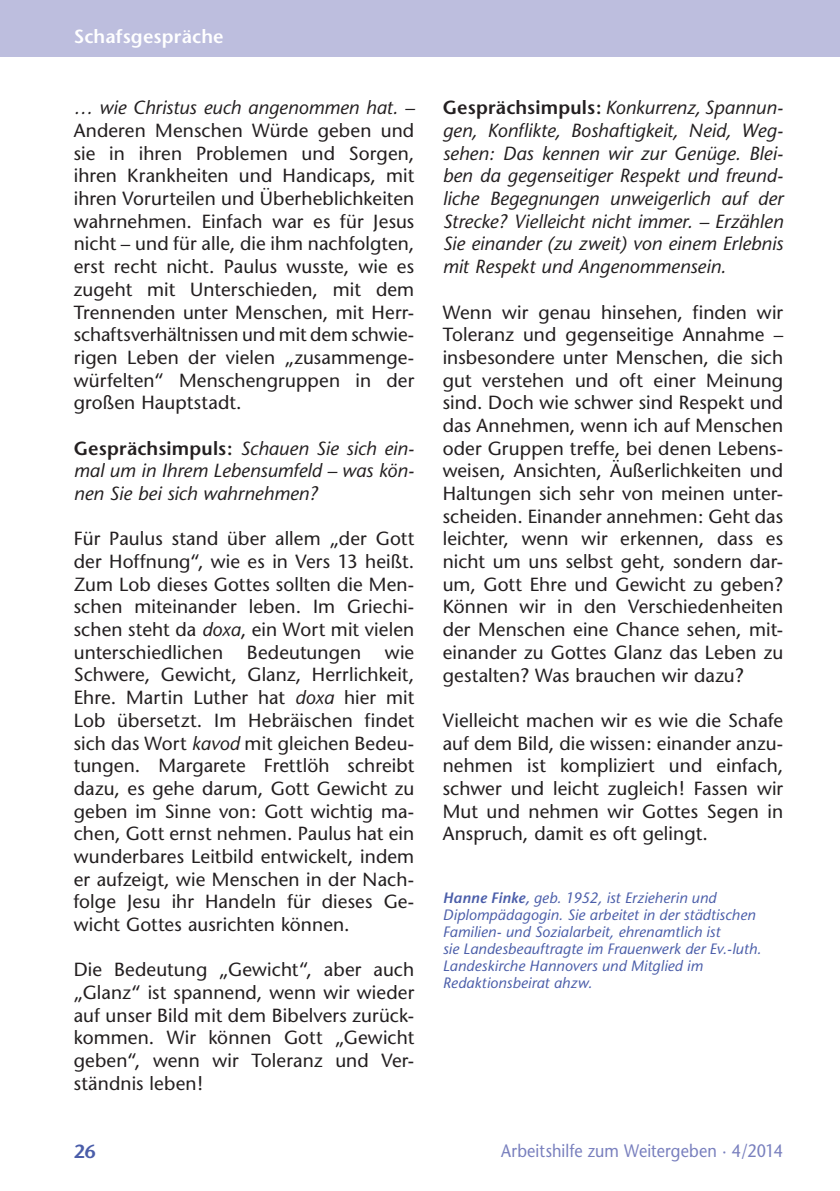
<style>
.page{position:relative;width:840px;height:1191px;background:#fff}
.page>*{position:absolute;margin:0;border:0;box-sizing:border-box;transform-origin:0 0}
.t1{font:19px/22.6px "Stone Sans";letter-spacing:.005em;color:#231f20;text-align:justify}
.t2{font:italic 19px/22.6px "Stone Sans";color:#231f20;text-align:justify}
.t3{font:600 19px "Stone Sans";letter-spacing:.01em;color:#fff}
.t4{font:600 19px "Stone Sans";color:#4a5da9}
.t5{font:18px "Stone Sans";letter-spacing:.005em;color:#7980be;scale:.9 1}
.t6{font:italic 15px/17px "Stone Sans";letter-spacing:.01em;color:#4a5da9}
.s1{font-weight:600;font-style:normal}
.s2{font-style:italic}
.s3{font-weight:600}
</style>
<div class="page">
<div style="left:0;top:0;width:839px;height:57px;background:#bdbede"></div>
<hr style="left:839px;top:0;width:1px;height:57px;background:#bdbede">
<p class="t3" style="left:74px;top:26px;width:151px">Schafsgespräche</p>
<p class="t2" style="left:74px;top:96px;width:342px">… wie Christus euch angenommen hat. –</p>
<p class="t1" style="left:74px;top:119px;width:342px">Anderen Menschen Würde geben und sie in ihren Problemen und Sorgen, ihren Krankheiten und Handicaps, mit ihren Vorurteilen und Überheblichkeiten wahrnehmen. Einfach war es für Jesus nicht – und für alle, die ihm nachfolgten, erst recht nicht. Paulus wusste, wie es zugeht mit Unterschieden, mit dem Trennenden unter Menschen, mit Herr&shy;schaftsverhältnissen und mit dem schwie&shy;rigen Leben der vielen „zusammenge&shy;würfelten“ Menschengruppen in der großen Hauptstadt.</p>
<p class="t2" style="left:74px;top:437px;width:342px"><span class="s1">Gesprächsimpuls:</span> Schauen Sie sich ein&shy;mal um in Ihrem Lebensumfeld – was kön&shy;nen Sie bei sich wahrnehmen?</p>
<p class="t1" style="left:74px;top:527px;width:342px">Für Paulus stand über allem „der Gott der Hoffnung“, wie es in Vers 13 heißt.<br>Zum Lob dieses Gottes sollten die Men&shy;schen miteinander leben. Im Griechi&shy;schen steht da <span class="s2">doxa</span>, ein Wort mit vielen unterschiedlichen</p>
<p class="t1" style="left:247px;top:641px;width:116px">Bedeutungen</p>
<p class="t1" style="left:74px;top:641px;width:342px;text-indent:311px">wie Schwere, Gewicht, Glanz, Herrlichkeit, Ehre. Martin Luther hat <span class="s2">doxa</span> hier mit Lob übersetzt. Im Hebräischen findet sich das Wort <span class="s2">kavod</span> mit gleichen Bedeu&shy;tungen. Margarete Frettlöh schreibt dazu, es gehe darum, Gott Gewicht zu geben im Sinne von: Gott wichtig ma&shy;chen, Gott ernst nehmen. Paulus hat ein wunderbares Leitbild entwickelt, indem er aufzeigt, wie Menschen in der Nach&shy;folge Jesu ihr Handeln für dieses Ge&shy;wicht Gottes ausrichten können.</p>
<p class="t1" style="left:74px;top:958px;width:342px">Die Bedeutung „Gewicht“, aber auch „Glanz“ ist spannend, wenn wir wieder auf unser Bild mit dem Bibelvers zurück&shy;kommen. Wir können Gott „Gewicht geben“, wenn wir Toleranz und Ver&shy;ständnis leben!</p>
<p class="t2" style="left:442px;top:96px;width:342px"><span class="s1">Gesprächsimpuls:</span> Konkurrenz, Spannun&shy;gen, Konflikte, Boshaftigkeit, Neid, Weg&shy;sehen: Das kennen wir zur Genüge. Blei&shy;ben da gegenseitiger Respekt und freund&shy;liche Begegnungen unweigerlich auf der Strecke? Vielleicht nicht immer. – Erzählen Sie einander (zu zweit) von einem Erlebnis mit Respekt und Angenommensein.</p>
<p class="t1" style="left:442px;top:301px;width:342px">Wenn wir genau hinsehen, finden wir Toleranz und gegenseitige Annahme – insbesondere unter Menschen, die sich gut verstehen und oft einer Meinung sind. Doch wie schwer sind Respekt und das Annehmen, wenn ich auf Menschen oder Gruppen treffe, bei denen Lebens&shy;weisen, Ansichten, Äußerlichkeiten und Haltungen sich sehr von meinen unter&shy;scheiden. Einander annehmen: Geht das leichter, wenn wir erkennen, dass es nicht um uns selbst geht, sondern dar&shy;um, Gott Ehre und Gewicht zu geben?<br>Können wir in den Verschiedenheiten der Menschen eine Chance sehen, mit&shy;einander zu Gottes Glanz das Leben zu gestalten? Was brauchen wir dazu?</p>
<p class="t1" style="left:442px;top:709px;width:342px">Vielleicht machen wir es wie die Schafe auf dem Bild, die wissen: einander anzu&shy;nehmen ist kompliziert und einfach, schwer und leicht zugleich! Fassen wir Mut und nehmen wir Gottes Segen in Anspruch, damit es oft gelingt.</p>
<p class="t6" style="left:442px;top:889px;width:320px"><span class="s3">Hanne Finke,</span> geb. 1952, ist Erzieherin und Diplompädagogin. Sie arbeitet in der städtischen Familien- und Sozialarbeit, ehrenamtlich ist<br>sie Landesbeauftragte im Frauenwerk der Ev.-luth.<br>Landeskirche Hannovers und Mitglied im Redaktionsbeirat ahzw.</p>
<p class="t4" style="left:74px;top:1140px;width:23px">26</p>
<p class="t5" style="left:501px;top:1144px;width:315px">Arbeitshilfe zum Weitergeben · 4/2014</p>
</div>
